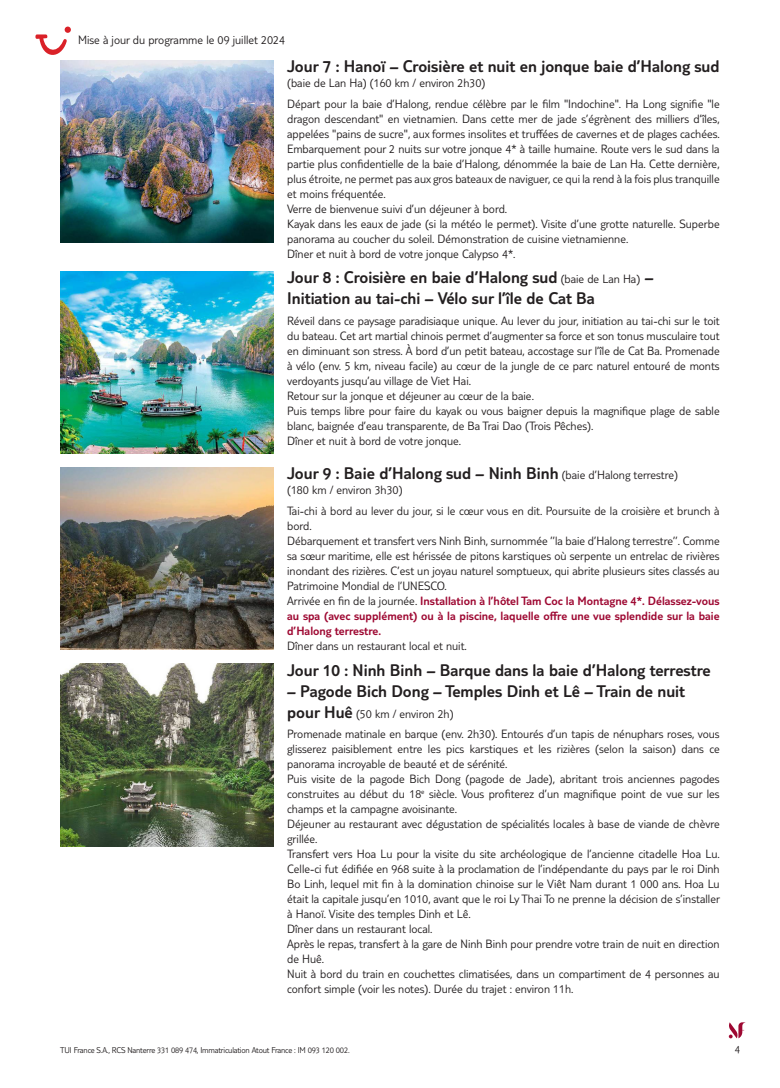
<style>
.page{position:relative;width:780px;height:1088px;background:#fff}
.page>*{position:absolute;margin:0;border:0;box-sizing:border-box;transform-origin:0 0}
.t1{font:300 17.5px/21px "TUI Type";color:#231f20}
.t2{font:300 12.5px/15px "TUI Type";color:#231f20}
.t3{font:300 11.25px "TUI Type";color:#231f20}
.t4{font:300 8.75px "TUI Type";letter-spacing:-.02em;color:#231f20}
.s1{font-size:12.5px}
.s2{color:#9e0832}
.s3{font-size:17.5px}
</style>
<div class="page">
<svg style="left:728px;top:1022px;width:18px;height:16px"></svg>
<img style="left:60px;top:60px;width:213px;height:182px">
<img style="left:60px;top:272px;width:213px;height:182px">
<img style="left:60px;top:467px;width:213px;height:183px">
<img style="left:60px;top:664px;width:213px;height:182px">
<svg style="left:35px;top:27px;width:36px;height:28px"></svg>
<p class="t2" style="left:78px;top:32px;width:208px">Mise à jour du programme le 09 juillet 2024</p>
<h1 class="t1" style="left:287px;top:55px;width:434px">Jour 7 : Hanoï – Croisière et nuit en jonque baie d’Halong sud</h1>
<p class="t2" style="left:287px;top:72px;width:434px;line-height:20.6px">(baie de Lan Ha) (160 km / environ 2h30)<br>Départ pour la baie d’Halong, rendue célèbre par le film "Indochine". Ha Long signifie "le</p>
<p class="t2" style="left:287px;top:111px;width:434px">dragon descendant" en vietnamien. Dans cette mer de jade s’égrènent des milliers d’îles, appelées "pains de sucre", aux formes insolites et truffées de cavernes et de plages cachées.<br>Embarquement pour 2 nuits sur votre jonque 4* à taille humaine. Route vers le sud dans la partie plus confidentielle de la baie d’Halong, dénommée la baie de Lan Ha. Cette dernière, plus étroite, ne permet pas aux gros bateaux de naviguer, ce qui la rend à la fois plus tranquille et moins fréquentée.<br>Verre de bienvenue suivi d’un déjeuner à bord.<br>Kayak dans les eaux de jade (si la météo le permet). Visite d’une grotte naturelle. Superbe panorama au coucher du soleil. Démonstration de cuisine vietnamienne.<br>Dîner et nuit à bord de votre jonque Calypso 4*.</p>
<h1 class="t1" style="left:287px;top:267px;width:368px">Jour 8 : Croisière en baie d’Halong sud <span class="s1">(baie de Lan Ha)</span> –<br>Initiation au tai-chi – Vélo sur l’île de Cat Ba</h1>
<p class="t2" style="left:287px;top:313px;width:434px">Réveil dans ce paysage paradisiaque unique. Au lever du jour, initiation au tai-chi sur le toit du bateau. Cet art martial chinois permet d’augmenter sa force et son tonus musculaire tout en diminuant son stress. À bord d’un petit bateau, accostage sur l’île de Cat Ba. Promenade à vélo (env. 5 km, niveau facile) au cœur de la jungle de ce parc naturel entouré de monts verdoyants jusqu’au village de Viet Hai.<br>Retour sur la jonque et déjeuner au cœur de la baie.<br>Puis temps libre pour faire du kayak ou vous baigner depuis la magnifique plage de sable blanc, baignée d’eau transparente, de Ba Trai Dao (Trois Pêches).<br>Dîner et nuit à bord de votre jonque.</p>
<h1 class="t1" style="left:287px;top:463px;width:392px">Jour 9 : Baie d’Halong sud – Ninh Binh <span class="s1">(baie d’Halong terrestre)</span></h1>
<p class="t2" style="left:287px;top:480px;width:434px;line-height:20.6px">(180 km / environ 3h30)<br>Tai-chi à bord au lever du jour, si le cœur vous en dit. Poursuite de la croisière et brunch à</p>
<p class="t2" style="left:287px;top:518px;width:434px">bord.<br>Débarquement et transfert vers Ninh Binh, surnommée ’’la baie d’Halong terrestre’’. Comme sa sœur maritime, elle est hérissée de pitons karstiques où serpente un entrelac de rivières inondant des rizières. C’est un joyau naturel somptueux, qui abrite plusieurs sites classés au Patrimoine Mondial de l’UNESCO.<br>Arrivée en fin de la journée. <span class="s2">Installation à l’hôtel Tam Coc la Montagne 4*. Délassez-vous au spa (avec supplément) ou à la piscine, laquelle offre une vue splendide sur la baie d’Halong terrestre.</span></p>
<p class="t2" style="left:287px;top:638px;width:181px">Dîner dans un restaurant local et nuit.</p>
<h1 class="t1" style="left:287px;top:659px;width:425px">Jour 10 : Ninh Binh – Barque dans la baie d’Halong terrestre</h1>
<h1 class="t1" style="left:287px;top:680px;width:399px">– Pagode Bich Dong – Temples Dinh et Lê – Train de nuit</h1>
<p class="t2" style="left:287px;top:703px;width:434px;line-height:20.6px"><span class="s3">pour Huê</span> (50 km / environ 2h)<br>Promenade matinale en barque (env. 2h30). Entourés d’un tapis de nénuphars roses, vous</p>
<p class="t2" style="left:287px;top:741px;width:434px">glisserez paisiblement entre les pics karstiques et les rizières (selon la saison) dans ce panorama incroyable de beauté et de sérénité.<br>Puis visite de la pagode Bich Dong (pagode de Jade), abritant trois anciennes pagodes construites au début du 18<sup>e</sup> siècle. Vous profiterez d’un magnifique point de vue sur les champs et la campagne avoisinante.<br>Déjeuner au restaurant avec dégustation de spécialités locales à base de viande de chèvre grillée.<br>Transfert vers Hoa Lu pour la visite du site archéologique de l’ancienne citadelle Hoa Lu.<br>Celle-ci fut édifiée en 968 suite à la proclamation de l’indépendante du pays par le roi Dinh Bo Linh, lequel mit fin à la domination chinoise sur le Viêt Nam durant 1 000 ans. Hoa Lu était la capitale jusqu’en 1010, avant que le roi Ly Thai To ne prenne la décision de s’installer à Hanoï. Visite des temples Dinh et Lê.<br>Dîner dans un restaurant local.<br>Après le repas, transfert à la gare de Ninh Binh pour prendre votre train de nuit en direction de Huê.<br>Nuit à bord du train en couchettes climatisées, dans un compartiment de 4 personnes au confort simple (voir les notes). Durée du trajet : environ 11h.</p>
<p class="t4" style="left:60px;top:1045px;width:291px">TUI France S.A., RCS Nanterre 331 089 474, Immatriculation Atout France : IM 093 120 002.</p>
<p class="t3" style="left:734px;top:1042px;width:7px">4</p>
</div>
